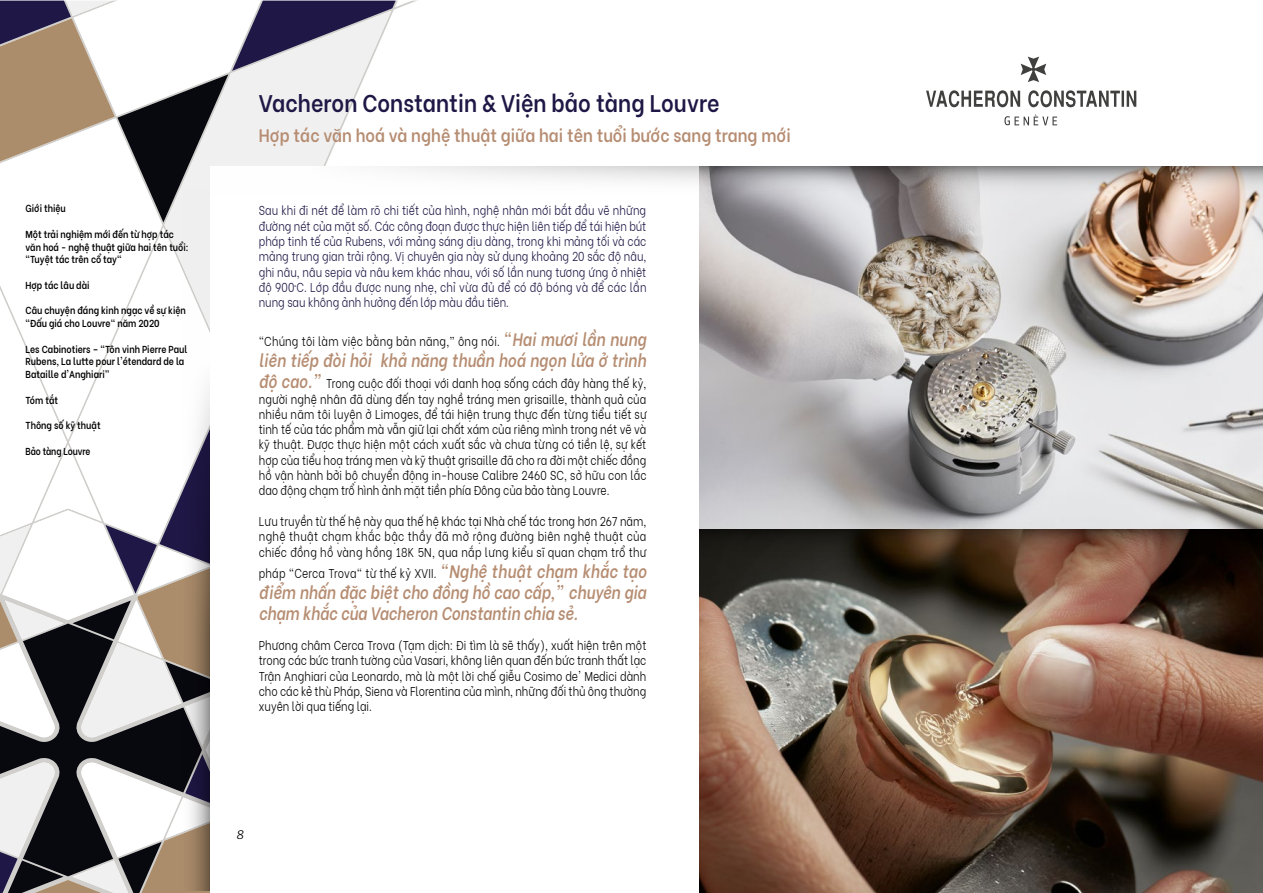
<style>
.page{position:relative;width:1263px;height:893px;background:#fff}
.page>*{position:absolute;margin:0;border:0;box-sizing:border-box;transform-origin:0 0}
.t1{font:600 24px "Be Vietnam";color:#1f1745;scale:.9 1}
.t2{font:italic 600 18px/21px "Be Vietnam";color:#b68d72;scale:.83 1}
.t3{font:600 18px "Be Vietnam";color:#b68d72;scale:.9 1}
.t4{font:300 12.75px/15.3px "Be Vietnam";letter-spacing:.01em;color:#000;text-align:justify;scale:.83 1}
.t5{font:300 12.75px/15.3px "Be Vietnam";color:#1f1745;text-align:justify;scale:.83 1}
.t6{font:italic 12.75px "Prelo";color:#000}
.t7{font:600 10.05px/12.8px "Be Vietnam";color:#000;scale:.87 1}
.t8{font:600 10.05px "Be Vietnam";color:#000;scale:.84 1}
.s1{font-weight:600;font-style:italic;font-size:18px;color:#b68d72}
</style>
<div class="page">
<svg style="left:0;top:746px;width:163px;height:8px"></svg>
<svg style="left:0;top:754px;width:210px;height:139px"></svg>
<svg style="left:0;top:290px;width:163px;height:456px"></svg>
<svg style="left:0;top:1px;width:396px;height:221px"></svg>
<svg style="left:926px;top:57px;width:210px;height:68px"></svg>
<svg style="left:163px;top:190px;width:47px;height:701px"></svg>
<div style="left:210px;top:166px;width:1052px;height:727px;background:#fff"></div>
<svg style="left:385px;top:166px;width:314px;height:16px"></svg>
<img style="left:699px;top:214px;width:564px;height:316px">
<img style="left:699px;top:577px;width:564px;height:316px">
<svg style="left:699px;top:166px;width:564px;height:48px;background:#b3aba8"></svg>
<svg style="left:699px;top:530px;width:564px;height:47px;background:#3d2b1f"></svg>
<p class="t7" style="left:26px;top:201px;width:48px">Giới thiệu</p>
<p class="t7" style="left:26px;top:227px;width:189px">Một trải nghiệm mới đến từ hợp tác văn hoá - nghệ thuật giữa hai tên tuổi: “Tuyệt tác trên cổ tay"</p>
<p class="t7" style="left:26px;top:278px;width:75px">Hợp tác lâu dài</p>
<p class="t7" style="left:26px;top:303px;width:186px">Câu chuyện đáng kinh ngạc về sự kiện “Đấu giá cho Louvre" năm 2020</p>
<p class="t7" style="left:26px;top:341px;width:188px">Les Cabinotiers – “Tôn vinh Pierre Paul<br>Rubens, La lutte pour l'étendard de la<br>Bataille d'Anghiari”</p>
<p class="t7" style="left:26px;top:392px;width:39px">Tóm tắt</p>
<p class="t7" style="left:26px;top:418px;width:88px">Thông số kỹ thuật</p>
<p class="t8" style="left:26px;top:442px;width:79px">Bảo tàng Louvre</p>
<h1 class="t1" style="left:259px;top:84px;width:513px">Vacheron Constantin &amp; Viện bảo tàng Louvre</h1>
<h2 class="t3" style="left:259px;top:121px;width:592px">Hợp tác văn hoá và nghệ thuật giữa hai tên tuổi bước sang trang mới</h2>
<p class="t5" style="left:259px;top:202px;width:469px">Sau khi đi nét để làm rõ chi tiết của hình, nghệ nhân mới bắt đầu vẽ những đường nét của mặt số. Các công đoạn được thực hiện liên tiếp để tái hiện bút pháp tinh tế của Rubens, với mảng sáng dịu dàng, trong khi mảng tối và các mảng trung gian trải rộng. Vị chuyên gia này sử dụng khoảng 20 sắc độ nâu, ghi nâu, nâu sepia và nâu kem khác nhau, với số lần nung tương ứng ở nhiệt độ 900ºC. Lớp đầu được nung nhẹ, chỉ vừa đủ để có độ bóng và để các lần nung sau không ảnh hưởng đến lớp màu đầu tiên.</p>
<p class="t4" style="left:259px;top:333px;width:468px">“Chúng tôi làm việc bằng bản năng,” ông nói. <span class="s1">“Hai mươi lần nung</span></p>
<p class="t2" style="left:259px;top:348px;width:468px">liên tiếp đòi hỏi khả năng thuần hoá ngọn lửa ở trình</p>
<p class="t4" style="left:259px;top:375px;width:469px"><span class="s1">độ cao.”</span> Trong cuộc đối thoại với danh hoạ sống cách đây hàng thế kỷ, người nghệ nhân đã dùng đến tay nghề tráng men grisaille, thành quả của nhiều năm tôi luyện ở Limoges, để tái hiện trung thực đến từng tiểu tiết sự tinh tế của tác phẩm mà vẫn giữ lại chất xám của riêng mình trong nét vẽ và kỹ thuật. Được thực hiện một cách xuất sắc và chưa từng có tiền lệ, sự kết hợp của tiểu hoạ tráng men và kỹ thuật grisaille đã cho ra đời một chiếc đồng hồ vận hành bởi bộ chuyển động in-house Calibre 2460 SC, sở hữu con lắc dao động chạm trổ hình ảnh mặt tiền phía Đông của bảo tàng Louvre.</p>
<p class="t4" style="left:259px;top:512px;width:468px">Lưu truyền từ thế hệ này qua thế hệ khác tại Nhà chế tác trong hơn 267 năm, nghệ thuật chạm khắc bậc thầy đã mở rộng đường biên nghệ thuật của chiếc đồng hồ vàng hồng 18K 5N, qua nắp lưng kiểu sĩ quan chạm trổ thư</p>
<p class="t4" style="left:259px;top:564px;width:468px">pháp “Cerca Trova" từ thế kỷ XVII. <span class="s1">“Nghệ thuật chạm khắc tạo</span></p>
<p class="t2" style="left:259px;top:580px;width:468px">điểm nhấn đặc biệt cho đồng hồ cao cấp,” chuyên gia chạm khắc của Vacheron Constantin chia sẻ.</p>
<p class="t4" style="left:259px;top:636px;width:468px">Phương châm Cerca Trova (Tạm dịch: Đi tìm là sẽ thấy), xuất hiện trên một trong các bức tranh tường của Vasari, không liên quan đến bức tranh thất lạc Trận Anghiari của Leonardo, mà là một lời chế giễu Cosimo de' Medici dành cho các kẻ thù Pháp, Siena và Florentina của mình, những đối thủ ông thường xuyên lời qua tiếng lại.</p>
<p class="t6" style="left:236px;top:826px;width:9px">8</p>
</div>
